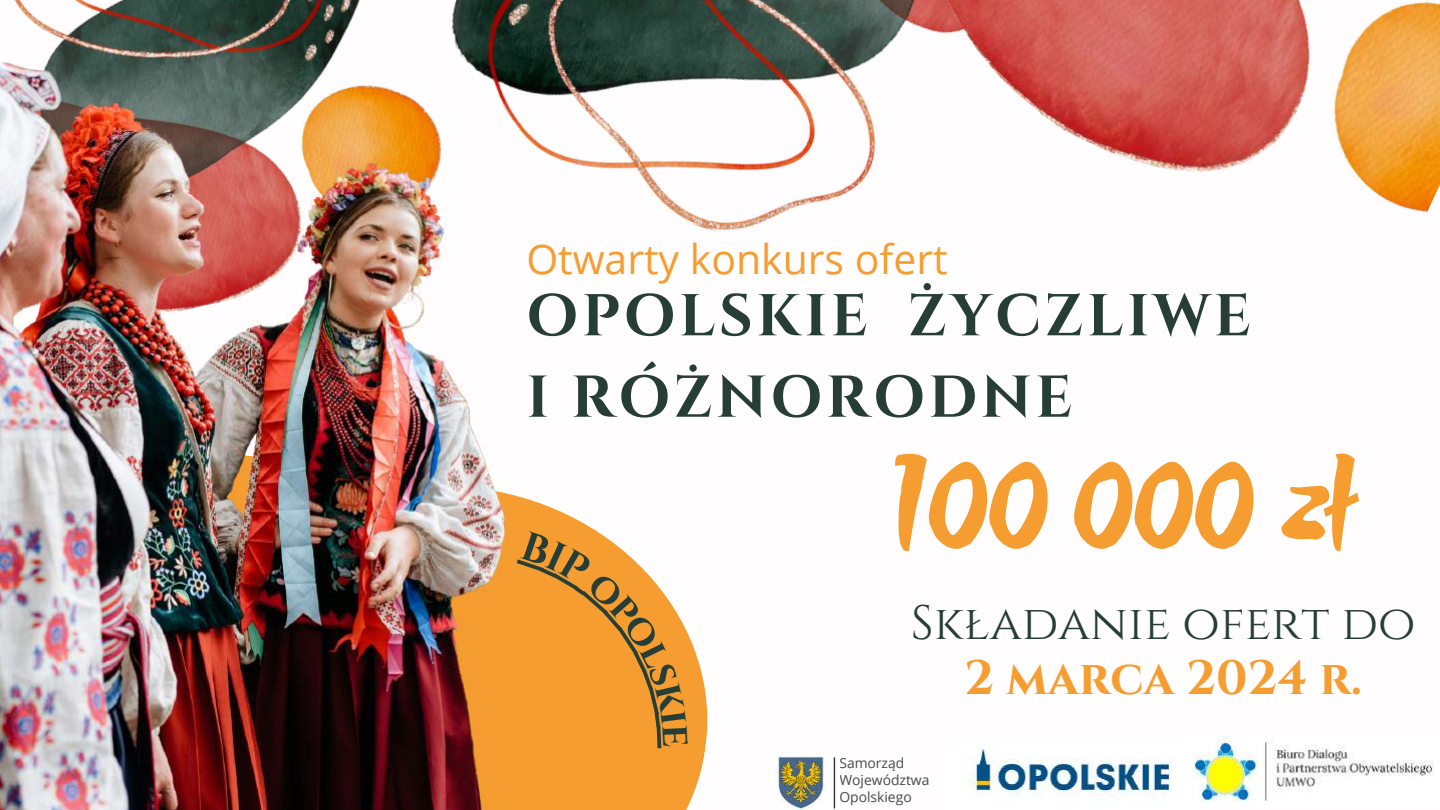
<style>
.page{position:relative;width:1440px;height:810px;background:#fff}
.page>*{position:absolute;margin:0;border:0;box-sizing:border-box;transform-origin:0 0}
.t1{font:134.7px "Beach Resort";color:#f59d30}
.t2{font:700 58.9px/81.4px "Cinzel";letter-spacing:.06em;color:#263e35}
.t3{font:48.2px "Cinzel";color:#263e35}
.t4{font:700 48.2px "Cinzel";color:#f59d30}
.t5{font:41px "Open Sans";color:#f59d30}
.t6{font:13.9px/16.8px "Open Sans";color:#484848}
</style>
<div class="page">
<svg style="left:526px;top:498px;width:182px;height:312px;fill:#f59d31"></svg>
<img style="left:14px;top:0;width:346px;height:59px">
<img style="left:0;top:59px;width:526px;height:751px">
<img style="left:395px;top:0;width:500px;height:284px">
<img style="left:895px;top:0;width:545px;height:213px">
<img style="left:963px;top:741px;width:209px;height:56px">
<img style="left:1188px;top:736px;width:246px;height:66px">
<img style="left:775px;top:756px;width:61px;height:54px">
<svg style="left:517px;top:531px;width:172px;height:217px"></svg>
<h3 class="t5" style="left:526px;top:231px;width:423px">Otwarty konkurs ofert</h3>
<h2 class="t2" style="left:526px;top:277px;width:726px">OPOLSKIE ŻYCZLIWE<br>I RÓŻNORODNE</h2>
<h1 class="t1" style="left:895px;top:431px;width:465px">100 000 zł</h1>
<h3 class="t3" style="left:911px;top:592px;width:506px">SKŁADANIE OFERT DO</h3>
<h3 class="t4" style="left:965px;top:647px;width:399px">2 marca 2024 r.</h3>
<p class="t6" style="left:839px;top:754px;width:92px">Samorząd<br>Województwa<br>Opolskiego</p>
</div>
